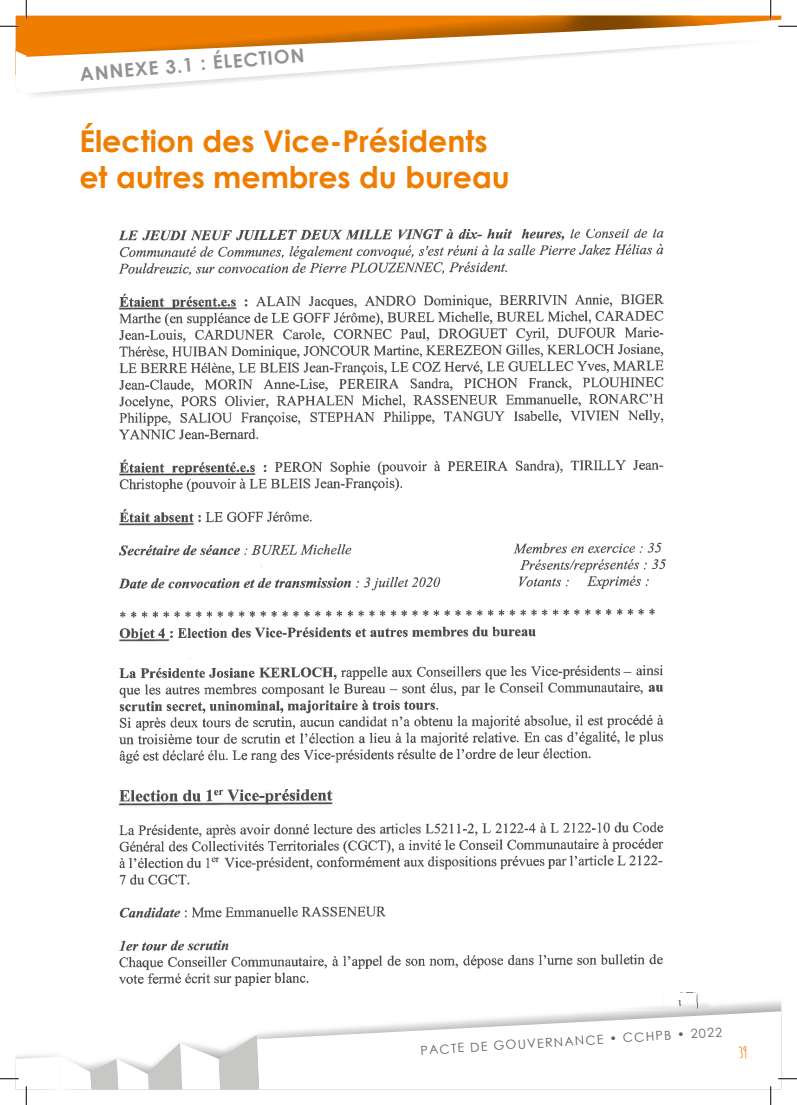
<style>
.page{position:relative;width:797px;height:1105px;background:#fff}
.page>*{position:absolute;margin:0;border:0;box-sizing:border-box;transform-origin:0 0}
.t1{font:700 30px/36px "Century Gothic";color:#ef7d00}
.t2{font:700 18.75px "Century Gothic";color:#939292}
.t3{font:700 15px "Amatic SC";color:#ef7d00}
.t4{font:12.5px "Century Gothic";color:#66605d}
</style>
<div class="page">
<img style="left:118px;top:229px;width:548px;height:758px">
<img style="left:680px;top:992px;width:18px;height:6px">
<svg style="left:622px;top:664px;width:12px;height:13px"></svg>
<img style="left:16px;top:49px;width:10px;height:2px">
<img style="left:623px;top:998px;width:158px;height:13px">
<img style="left:666px;top:1002px;width:43px;height:7px">
<img style="left:623px;top:1005px;width:43px;height:4px">
<img style="left:675px;top:1003px;width:23px;height:6px">
<img style="left:27px;top:16px;width:691px;height:6px">
<svg style="left:256px;top:1011px;width:525px;height:78px"></svg>
<svg style="left:26px;top:22px;width:723px;height:71px"></svg>
<svg style="left:16px;top:51px;width:12px;height:42px"></svg>
<svg style="left:0;top:25px;width:19px;height:2px"></svg>
<svg style="left:778px;top:25px;width:19px;height:2px"></svg>
<svg style="left:778px;top:1078px;width:19px;height:1px"></svg>
<svg style="left:25px;top:0;width:2px;height:19px"></svg>
<svg style="left:0;top:1035px;width:259px;height:70px"></svg>
<svg style="left:770px;top:0;width:1px;height:19px"></svg>
<svg style="left:770px;top:1086px;width:1px;height:19px"></svg>
<p class="t2" style="left:79px;top:62px;width:226px;rotate:-5deg">ANNEXE 3.1 : ÉLECTION</p>
<p class="t1" style="left:79px;top:122px;width:432px">Élection des Vice-Présidents et autres membres du bureau</p>
<p class="t4" style="left:420px;top:1044px;width:304px;rotate:-4deg">PACTE DE GOUVERNANCE • CCHPB • 2022</p>
<p class="t3" style="left:738px;top:1042px;width:10px">39</p>
</div>
